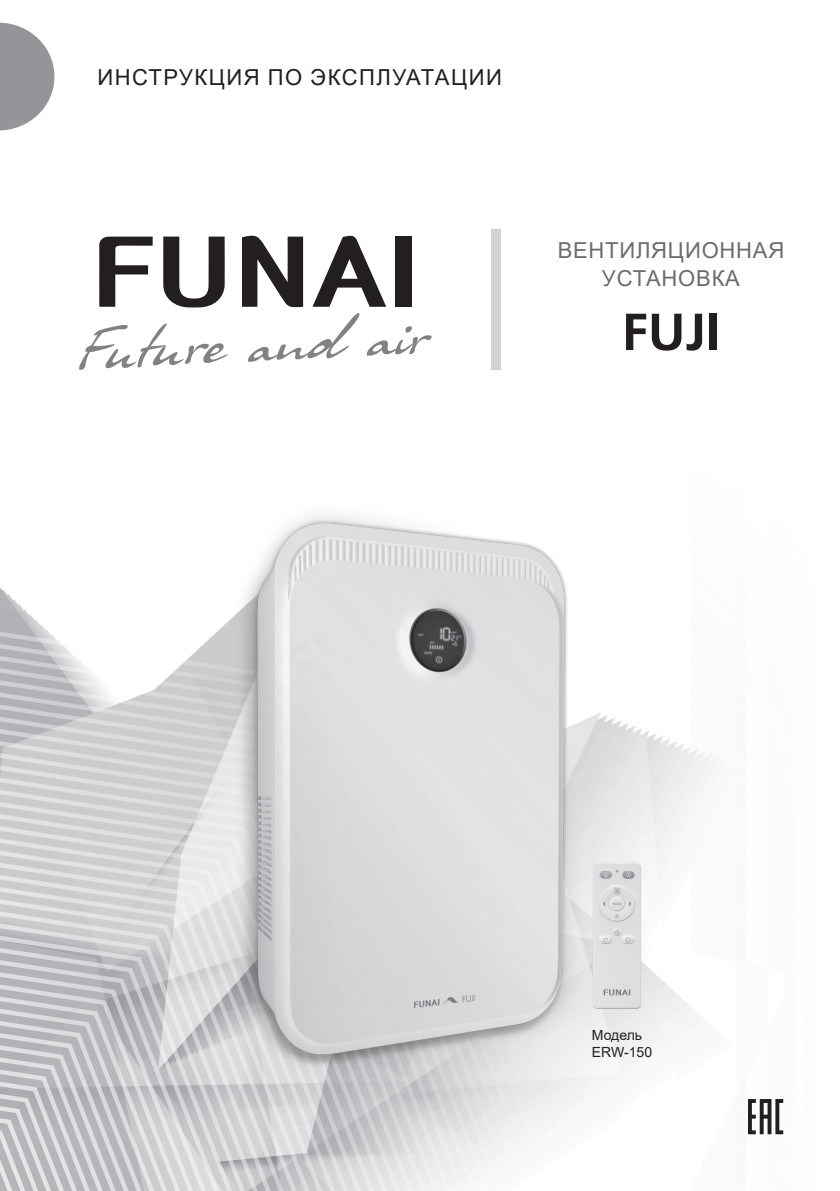
<style>
.page{position:relative;width:840px;height:1191px;background:#fff}
.page>*{position:absolute;margin:0;border:0;box-sizing:border-box;transform-origin:0 0}
.t1{font:700 52px "AG Foreigner Light C";color:#231f20}
.t2{font:22px "Arial";letter-spacing:.065em;color:#231f20}
.t3{font:22px/28px "Arial";letter-spacing:.035em;color:#6c6d70;text-align:center}
.t4{font:14px/16.8px "Arial";color:#231f20}
</style>
<div class="page">
<img style="left:600px;top:721px;width:184px;height:414px">
<svg style="left:0;top:587px;width:600px;height:604px"></svg>
<div style="left:491px;top:230px;width:9px;height:140px;background:#d1d2d4"></div>
<svg style="left:0;top:23px;width:54px;height:107px"></svg>
<svg style="left:248px;top:313px;width:111px;height:49px"></svg>
<svg style="left:366px;top:326px;width:65px;height:30px"></svg>
<svg style="left:79px;top:323px;width:149px;height:47px"></svg>
<svg style="left:242px;top:235px;width:61px;height:72px"></svg>
<svg style="left:99px;top:236px;width:53px;height:71px"></svg>
<div style="left:395px;top:236px;width:16px;height:71px;background:#231f20"></div>
<svg style="left:163px;top:236px;width:62px;height:71px"></svg>
<svg style="left:312px;top:235px;width:74px;height:72px"></svg>
<img style="left:223px;top:515px;width:393px;height:565px">
<img style="left:588px;top:859px;width:56px;height:152px">
<svg style="left:747px;top:1099px;width:35px;height:35px"></svg>
<p class="t2" style="left:97px;top:62px;width:405px">ИНСТРУКЦИЯ ПО ЭКСПЛУАТАЦИИ</p>
<p class="t3" style="left:557px;top:236px;width:228px">ВЕНТИЛЯЦИОННАЯ<br>УСТАНОВКА</p>
<h1 class="t1" style="left:621px;top:304px;width:100px">FUJI</h1>
<p class="t4" style="left:591px;top:1027px;width:62px">Модель<br>ERW-150</p>
</div>
